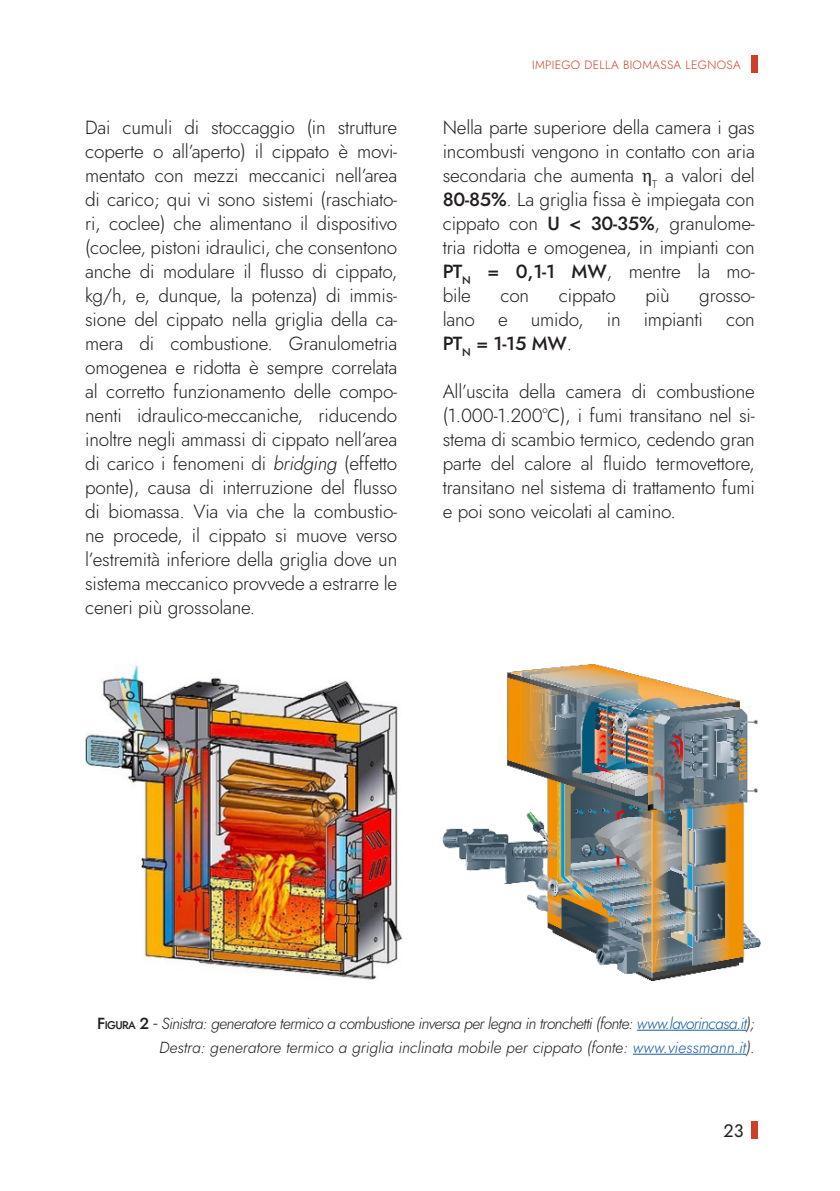
<style>
.page{position:relative;width:840px;height:1191px;background:#fff}
.page>*{position:absolute;margin:0;border:0;box-sizing:border-box;transform-origin:0 0}
.t1{font:300 19px/24px "Jost";letter-spacing:-.01em;color:#231f20;text-align:justify}
.t2{font:18px "Jost";color:#231f20}
.t3{font:italic 300 16px/24px "Jost";letter-spacing:-.04em;color:#231f20;text-align:right}
.t4{font:300 12px "Jost";letter-spacing:.025em;color:#cf3e28}
.s1{font-style:italic}
.s2{font-family:"Cambria";font-weight:400}
.s3{font-weight:500}
.s4{font-weight:500;font-style:normal}
.s5{font-weight:500;font-style:normal;font-size:11.2px}
.s6{font-style:normal;font-size:19px}
.s7{color:#175d9e}
</style>
<div class="page">
<div style="left:751px;top:1120px;width:6px;height:18px;background:#cf3e28"></div>
<div style="left:751px;top:55px;width:6px;height:18px;background:#cf3e28"></div>
<img style="left:85px;top:664px;width:317px;height:316px">
<img style="left:442px;top:664px;width:318px;height:316px">
<hr style="left:636px;top:1029px;width:109px;height:1px;background:#175d9e">
<hr style="left:632px;top:1053px;width:113px;height:1px;background:#175d9e">
<p class="t4" style="left:532px;top:56px;width:210px">IMPIEGO DELLA BIOMASSA LEGNOSA</p>
<p class="t1" style="left:85px;top:115px;width:313px">Dai cumuli di stoccaggio (in strutture coperte o all’aperto) il cippato è movi&shy;mentato con mezzi meccanici nell’area di carico; qui vi sono sistemi (raschiato&shy;ri, coclee) che alimentano il dispositivo (coclee, pistoni idraulici, che consentono anche di modulare il flusso di cippato, kg/h, e, dunque, la potenza) di immis&shy;sione del cippato nella griglia della ca&shy;mera di combustione. Granulometria omogenea e ridotta è sempre correlata al corretto funzionamento delle compo&shy;nenti idraulico-meccaniche, riducendo inoltre negli ammassi di cippato nell’area di carico i fenomeni di <span class="s1">bridging</span> (effetto ponte), causa di interruzione del flusso di biomassa. Via via che la combustio&shy;ne procede, il cippato si muove verso l’estremità inferiore della griglia dove un sistema meccanico provvede a estrarre le ceneri più grossolane.</p>
<p class="t1" style="left:442px;top:115px;width:313px">Nella parte superiore della camera i gas incombusti vengono in contatto con aria secondaria che aumenta <span class="s2">η</span><sub>T</sub> a valori del <span class="s3">80-85%</span>. La griglia fissa è impiegata con cippato con <span class="s3">U &lt; 30-35%</span>, granulome&shy;tria ridotta e omogenea, in impianti con <span class="s3">PT</span><sub>N</sub> <span class="s3">= 0,1-1 MW</span>, mentre la mo&shy;bile</p>
<p class="t1" style="left:500px;top:283px;width:30px">con</p>
<p class="t1" style="left:558px;top:283px;width:59px">cippato</p>
<p class="t1" style="left:645px;top:283px;width:26px">più</p>
<p class="t1" style="left:442px;top:283px;width:313px;text-indent:256px">grosso&shy;lano e umido, in impianti con <span class="s3">PT</span><sub>N</sub> <span class="s3">= 1-15 MW</span>.</p>
<p class="t1" style="left:442px;top:379px;width:313px">All’uscita della camera di combustione (1.000-1.200°C), i fumi transitano nel si&shy;stema di scambio termico, cedendo gran parte del calore al fluido termovettore, transitano nel sistema di trattamento fumi e poi sono veicolati al camino.</p>
<p class="t3" style="left:97px;top:1011px;width:659px"><span class="s4">F</span><span class="s5">IGURA</span> <span class="s4">2</span> <span class="s6">-</span> Sinistra: generatore termico a combustione inversa per legna in tronchetti (fonte: <span class="s7">www.lavorincasa.it</span>);<br>Destra: generatore termico a griglia inclinata mobile per cippato (fonte: <span class="s7">www.viessmann.it</span>).</p>
<p class="t2" style="left:723px;top:1118px;width:22px">23</p>
</div>
